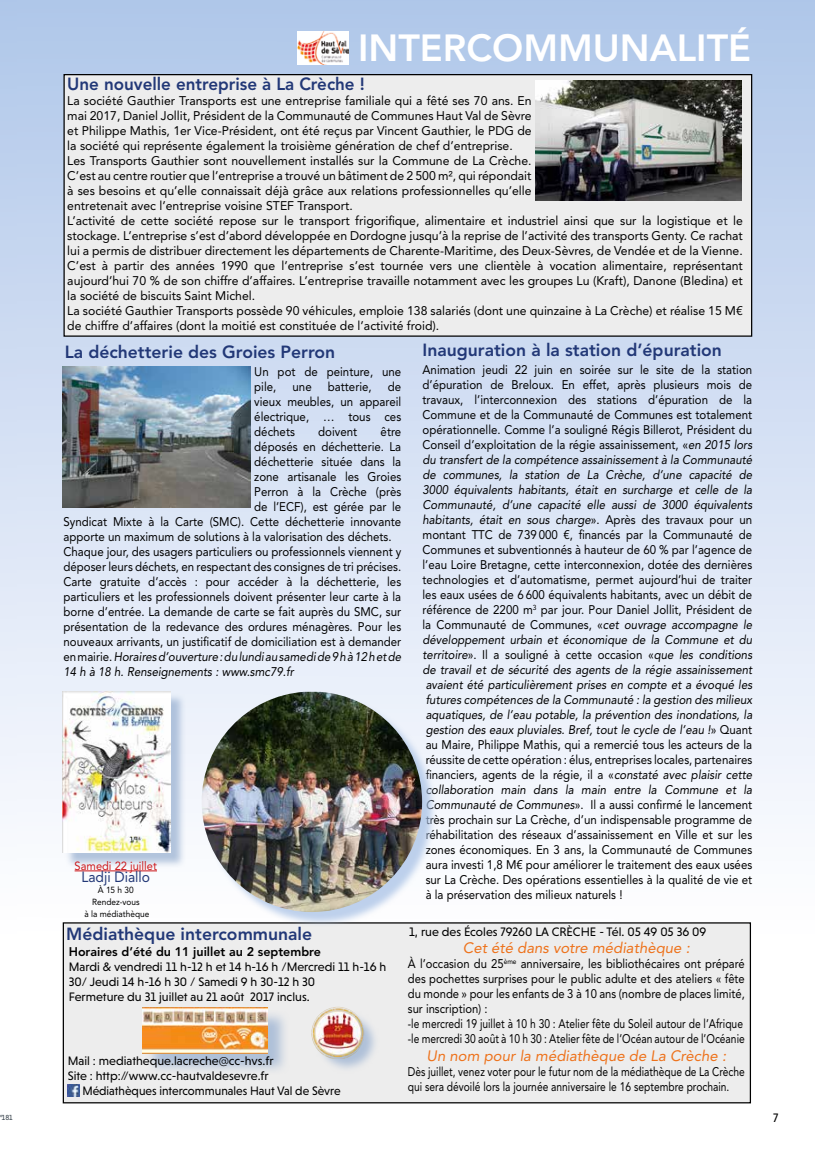
<style>
.page{position:relative;width:815px;height:1152px;background:#fff}
.page>*{position:absolute;margin:0;border:0;box-sizing:border-box;transform-origin:0 0}
.t1{font:800 37.5px "Avenir LT Std";color:#fff}
.t2{font:800 17.5px "Avenir LT Std";color:#223877}
.t3{font:italic 15px "Avenir LT Std";color:#ee721b}
.t4{font:14.75px "Avenir LT Std";color:#223877;scale:.94 1}
.t5{font:12.5px/15px "Avenir LT Std";color:#000;text-align:justify;scale:.92 1}
.t6{font:12.5px/15px "Avenir LT Std";color:#000}
.t7{font:12.5px/15px "Avenir LT Std";color:#000;scale:.9 1}
.t8{font:12.5px/15px "Niveau Grotesk";color:#000}
.t9{font:12.5px/15px "Avenir LT Std";color:#000;scale:.82 1}
.t10{font:italic 12.5px "Avenir LT Std";color:#000;scale:.92 1}
.t11{font:12.5px "Niveau Grotesk";color:#000;scale:.96 1}
.t12{font:800 12.5px "Avenir LT Std";color:#000}
.t13{font:11.75px "Avenir LT Std";color:#cd171a;scale:.94 1}
.t14{font:8.88px/11.8px "Avenir LT Std";color:#000;text-align:center;scale:.94 1}
.t15{font:7.5px "Niveau Grotesk";color:#333e48}
.s1{font-style:normal}
.s2{font-style:italic}
</style>
<div class="page">
<div style="left:0;top:0;width:18px;height:1152px;background:linear-gradient(to bottom,#b2c9ea,#fff)"></div>
<div style="left:18px;top:0;width:797px;height:1152px;background:linear-gradient(to bottom,#b2c8ea,#fff)"></div>
<div style="left:63px;top:922px;width:688px;height:181px;background:#ededed;border:1px solid #000"></div>
<img style="left:297px;top:32px;width:52px;height:33px">
<div style="left:63px;top:74px;width:689px;height:263px;background:#ededed;border:1px solid #000"></div>
<svg style="left:67px;top:1084px;width:12px;height:12px"></svg>
<div style="left:145px;top:1010px;width:145px;height:65px;background:#9bb2d2;opacity:.75"></div>
<img style="left:143px;top:1007px;width:125px;height:46px">
<div style="left:314px;top:1009px;width:66px;height:65px;background:#9bb2d2;opacity:.75"></div>
<img style="left:311px;top:1006px;width:53px;height:52px">
<img style="left:63px;top:367px;width:188px;height:140px">
<img style="left:535px;top:81px;width:207px;height:119px">
<div style="left:65px;top:693px;width:121px;height:175px;background:#9bb2d2;opacity:.75"></div>
<img style="left:63px;top:691px;width:107px;height:162px">
<hr style="left:75px;top:870px;width:82px;height:1px;background:#cd171a">
<div style="left:204px;top:694px;width:234px;height:233px;background:#a9c2e6;opacity:.75"></div>
<img style="left:202px;top:692px;width:220px;height:220px;border-radius:108px">
<p class="t15" style="left:-1px;top:1113px;width:15px">°181</p>
<h1 class="t1" style="left:358px;top:26px;width:395px">INTERCOMMUNALITÉ</h1>
<h2 class="t2" style="left:67px;top:73px;width:299px">Une nouvelle entreprise à La Crèche !</h2>
<p class="t6" style="left:67px;top:93px;width:677px">La société Gauthier Transports est une entreprise familiale qui a fêté ses 70 ans. En<br>mai 2017, Daniel Jollit, Président de la Communauté de Communes Haut Val de Sèvre<br>et Philippe Mathis, 1er Vice-Président, ont été reçus par Vincent Gauthier, le PDG de<br>la société qui représente également la troisième génération de chef d’entreprise.<br>Les Transports Gauthier sont nouvellement installés sur la Commune de La Crèche.<br>C’est au centre routier que l’entreprise a trouvé un bâtiment de 2 500 m², qui répondait<br>à ses besoins et qu’elle connaissait déjà grâce aux relations professionnelles qu’elle<br>entretenait avec l’entreprise voisine STEF Transport.<br>L’activité de cette société repose sur le transport frigorifique, alimentaire et industriel ainsi que sur la logistique et le stockage. L’entreprise s’est d’abord développée en Dordogne jusqu’à la reprise de l’activité des transports Genty. Ce rachat lui a permis de distribuer directement les départements de Charente-Maritime, des Deux-Sèvres, de Vendée et de la Vienne.<br>C’est à partir des années 1990 que l’entreprise s’est tournée vers une clientèle à vocation alimentaire, représentant aujourd’hui 70 % de son chiffre d’affaires. L’entreprise travaille notamment avec les groupes Lu (Kraft), Danone (Bledina) et la société de biscuits Saint Michel.<br>La société Gauthier Transports possède 90 véhicules, emploie 138 salariés (dont une quinzaine à La Crèche) et réalise 15 M€ de chiffre d’affaires (dont la moitié est constituée de l’activité froid).</p>
<h2 class="t2" style="left:65px;top:341px;width:272px">La déchetterie des Groies Perron</h2>
<p class="t5" style="left:254px;top:364px;width:161px">Un pot de peinture, une pile,</p>
<p class="t5" style="left:254px;top:379px;width:161px;text-indent:134px">de vieux meubles, un appareil électrique, … tous ces déchets</p>
<p class="t5" style="left:293px;top:379px;width:22px">une</p>
<p class="t5" style="left:328px;top:379px;width:49px">batterie,</p>
<p class="t5" style="left:318px;top:424px;width:44px">doivent</p>
<p class="t5" style="left:381px;top:424px;width:24px">être</p>
<p class="t5" style="left:254px;top:439px;width:161px">déposés en déchetterie. La</p>
<p class="t5" style="left:254px;top:454px;width:161px">déchetterie située dans la</p>
<p class="t5" style="left:254px;top:469px;width:161px">zone artisanale les Groies</p>
<p class="t5" style="left:254px;top:484px;width:161px">Perron à la Crèche (près</p>
<p class="t5" style="left:254px;top:499px;width:161px">de l’ECF), est gérée par le</p>
<p class="t5" style="left:63px;top:514px;width:369px">Syndicat Mixte à la Carte (SMC). Cette déchetterie innovante</p>
<p class="t5" style="left:63px;top:529px;width:358px">apporte un maximum de solutions à la valorisation des déchets.</p>
<p class="t5" style="left:63px;top:544px;width:369px">Chaque jour, des usagers particuliers ou professionnels viennent y</p>
<p class="t5" style="left:63px;top:559px;width:369px">déposer leurs déchets, en respectant des consignes de tri précises.</p>
<p class="t5" style="left:63px;top:574px;width:369px">Carte gratuite d’accès : pour accéder à la déchetterie, les</p>
<p class="t5" style="left:63px;top:589px;width:369px">particuliers et les professionnels doivent présenter leur carte à la</p>
<p class="t5" style="left:63px;top:604px;width:369px">borne d’entrée. La demande de carte se fait auprès du SMC, sur</p>
<p class="t5" style="left:63px;top:619px;width:369px">présentation de la redevance des ordures ménagères. Pour les</p>
<p class="t5" style="left:63px;top:634px;width:369px">nouveaux arrivants, un justificatif de domiciliation est à demander</p>
<p class="t10" style="left:63px;top:650px;width:369px"><span class="s1">en mairie.</span> Horaires d’ouverture : du lundi au samedi de 9 h à 12 h et de</p>
<p class="t10" style="left:63px;top:665px;width:252px">14 h à 18 h. Renseignements : www.smc79.fr</p>
<p class="t13" style="left:75px;top:858px;width:89px">Samedi 22 juillet</p>
<p class="t4" style="left:81px;top:868px;width:75px">Ladji Diallo</p>
<p class="t14" style="left:85px;top:884px;width:71px">À 15 h 30<br>Rendez-vous<br>à la médiathèque</p>
<h2 class="t2" style="left:423px;top:340px;width:301px">Inauguration à la station d’épuration</h2>
<p class="t5" style="left:423px;top:362px;width:360px">Animation jeudi 22 juin en soirée sur le site de la station d’épuration de Breloux. En effet, après plusieurs mois de travaux, l’interconnexion des stations d’épuration de la Commune et de la Communauté de Communes est totalement opérationnelle. Comme l’a souligné Régis Billerot, Président du Conseil d’exploitation de la régie assainissement, «<span class="s2">en 2015 lors du transfert de la compétence assainissement à la Communauté de communes, la station de La Crèche, d’une capacité de 3000 équivalents habitants, était en surcharge et celle de la Communauté, d’une capacité elle aussi de 3000 équivalents habitants, était en sous charge</span>». Après des travaux pour un montant TTC de 739 000 €, financés par la Communauté de Communes et subventionnés à hauteur de 60 % par l’agence de l’eau Loire Bretagne, cette interconnexion, dotée des dernières technologies et d’automatisme, permet aujourd’hui de traiter les eaux usées de 6 600 équivalents habitants, avec un débit de référence de 2200 m<sup>3</sup> par jour. Pour Daniel Jollit, Président de la Communauté de Communes, «<span class="s2">cet ouvrage accompagne le développement urbain et économique de la Commune et du territoire</span>». Il a souligné à cette occasion «<span class="s2">que les conditions de travail et de sécurité des agents de la régie assainissement avaient été particulièrement prises en compte et a évoqué les futures compétences de la Communauté : la gestion des milieux aquatiques, de l’eau potable, la prévention des inondations, la gestion des eaux pluviales. Bref, tout le cycle de l’eau !</span>» Quant au Maire, Philippe Mathis, qui a remercié tous les acteurs de la réussite de cette opération : élus, entreprises locales, partenaires financiers, agents de la régie, il a «<span class="s2">constaté avec plaisir cette collaboration main dans la main entre la Commune et la Communauté de Communes</span>». Il a aussi confirmé le lancement très prochain sur La Crèche, d’un indispensable programme de réhabilitation des réseaux d’assainissement en Ville et sur les zones économiques. En 3 ans, la Communauté de Communes aura investi 1,8 M€ pour améliorer le traitement des eaux usées sur La Crèche. Des opérations essentielles à la qualité de vie et à la préservation des milieux naturels !</p>
<h2 class="t2" style="left:66px;top:923px;width:247px">Médiathèque intercommunale</h2>
<p class="t12" style="left:69px;top:944px;width:254px">Horaires d’été du 11 juillet au 2 septembre</p>
<p class="t8" style="left:69px;top:959px;width:319px">Mardi &amp; vendredi 11 h-12 h et 14 h-16 h /Mercredi 11 h-16 h<br>30/ Jeudi 14 h-16 h 30 / Samedi 9 h 30-12 h 30<br>Fermeture du 31 juillet au 21 août 2017 inclus.</p>
<p class="t8" style="left:68px;top:1053px;width:207px">Mail : mediatheque.lacreche@cc-hvs.fr</p>
<p class="t8" style="left:68px;top:1068px;width:202px">Site : http://www.cc-hautvaldesevre.fr</p>
<p class="t11" style="left:82px;top:1083px;width:270px">Médiathèques intercommunales Haut Val de Sèvre</p>
<p class="t8" style="left:409px;top:924px;width:299px">1, rue des Écoles 79260 LA CRÈCHE - Tél. 05 49 05 36 09</p>
<p class="t3" style="left:463px;top:939px;width:229px">Cet été dans votre médiathèque :</p>
<p class="t7" style="left:408px;top:956px;width:376px">À l’occasion du 25<sup>ème</sup> anniversaire, les bibliothécaires ont préparé des pochettes surprises pour le public adulte et des ateliers « fête du monde » pour les enfants de 3 à 10 ans (nombre de places limité, sur inscription) :<br>-le mercredi 19 juillet à 10 h 30 : Atelier fête du Soleil autour de l’Afrique -le mercredi 30 août à 10 h 30 : Atelier fête de l’Océan autour de l’Océanie</p>
<p class="t3" style="left:427px;top:1047px;width:301px">Un nom pour la médiathèque de La Crèche :</p>
<p class="t9" style="left:408px;top:1064px;width:412px">Dès juillet, venez voter pour le futur nom de la médiathèque de La Crèche qui sera dévoilé lors la journée anniversaire le 16 septembre prochain.</p>
<p class="t8" style="left:773px;top:1110px;width:7px">7</p>
</div>
